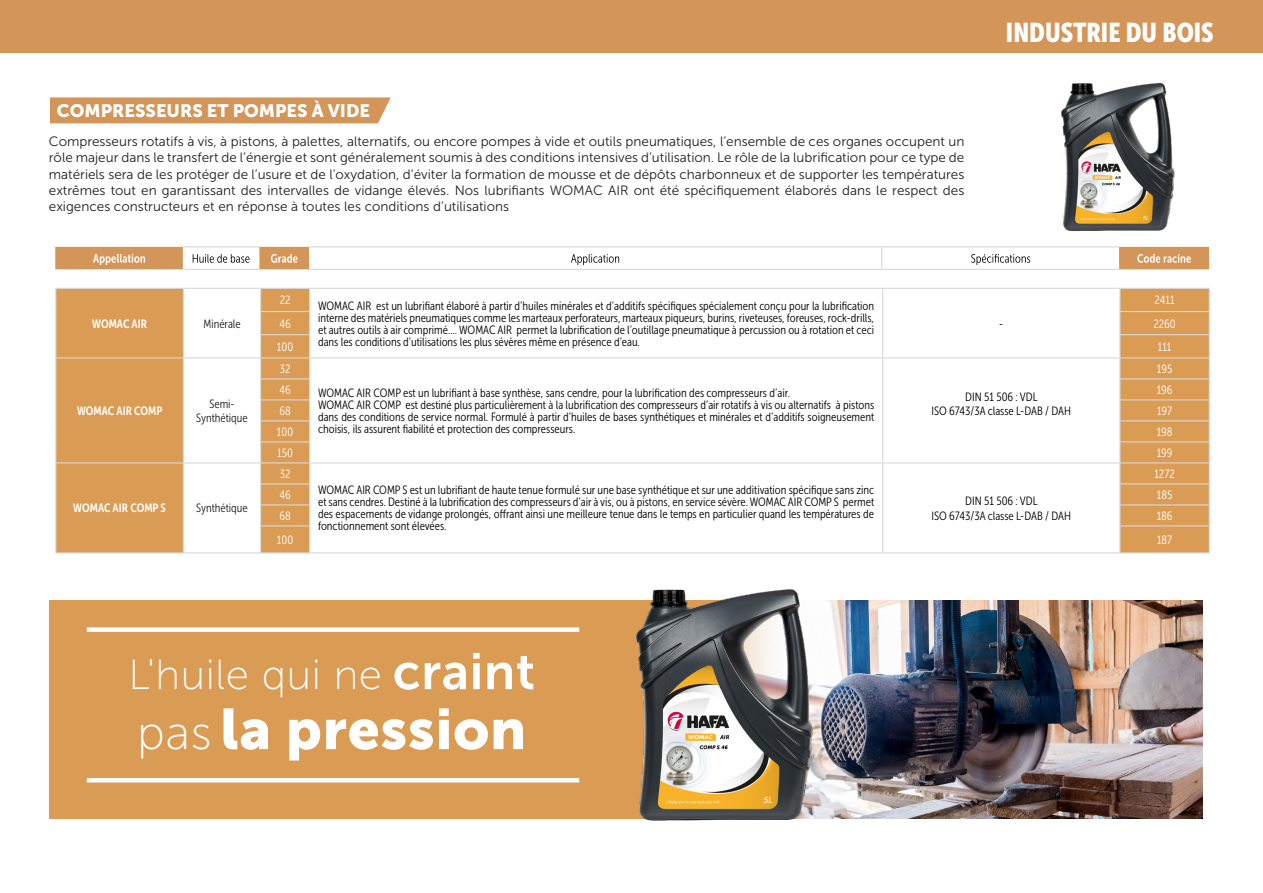
<style>
.page{position:relative;width:1263px;height:893px;background:#fff}
.page>*{position:absolute;margin:0;border:0;box-sizing:border-box;transform-origin:0 0}
.t1{font:57px "Museo Sans 900";letter-spacing:.01em;color:#fff}
.t2{font:42px "Museo Sans 100";letter-spacing:.015em;color:#fff}
.t3{font:27px "Museo Sans Cond 900";color:#fff}
.t4{font:18px "Museo Sans 900";color:#fff}
.t5{font:13.5px/16.2px "Museo Sans 300";color:#231f20;text-align:justify}
.t6{font:12px/12px "Museo Sans Cond 300";color:#000;text-align:justify}
.t7{font:12px "Museo Sans Cond 300";color:#fff}
.t8{font:12px "Museo Sans Cond 300";color:#231f20}
.t9{font:12px "Museo Sans Cond 700";color:#fff}
.s1{font-family:"Museo Sans 700";font-size:51px}
.s2{font-family:"Museo Sans 100";font-size:48px}
</style>
<div class="page">
<div style="left:0;top:0;width:1263px;height:53px;background:#d39558"></div>
<div style="left:50px;top:97px;width:341px;height:26px;background:#d39558"></div>
<hr style="left:183px;top:246px;width:76px;height:1px;background:#d8d8d8">
<hr style="left:309px;top:246px;width:573px;height:1px;background:#d8d8d8">
<hr style="left:882px;top:246px;width:237px;height:1px;background:#d8d8d8">
<hr style="left:183px;top:269px;width:76px;height:1px;background:#d8d8d8">
<hr style="left:309px;top:269px;width:573px;height:1px;background:#d8d8d8">
<hr style="left:882px;top:269px;width:237px;height:1px;background:#d8d8d8">
<svg style="left:55px;top:247px;width:1154px;height:22px"></svg>
<hr style="left:183px;top:288px;width:78px;height:1px;background:#d8d8d8">
<hr style="left:310px;top:288px;width:573px;height:1px;background:#d8d8d8">
<hr style="left:883px;top:288px;width:237px;height:1px;background:#d8d8d8">
<hr style="left:183px;top:357px;width:78px;height:1px;background:#d8d8d8">
<hr style="left:310px;top:357px;width:573px;height:1px;background:#d8d8d8">
<hr style="left:883px;top:357px;width:237px;height:1px;background:#d8d8d8">
<hr style="left:183px;top:462px;width:78px;height:1px;background:#d8d8d8">
<hr style="left:310px;top:462px;width:573px;height:1px;background:#d8d8d8">
<hr style="left:883px;top:462px;width:237px;height:1px;background:#d8d8d8">
<hr style="left:183px;top:552px;width:78px;height:1px;background:#d8d8d8">
<hr style="left:310px;top:552px;width:573px;height:1px;background:#d8d8d8">
<hr style="left:883px;top:552px;width:237px;height:1px;background:#d8d8d8">
<svg style="left:260px;top:288px;width:50px;height:265px;background:#d9a060"></svg>
<svg style="left:882px;top:289px;width:1px;height:263px"></svg>
<svg style="left:1119px;top:288px;width:91px;height:265px;background:#d9a05e"></svg>
<div style="left:55px;top:288px;width:129px;height:264px;background:#da9b54"></div>
<hr style="left:55px;top:552px;width:128px;height:1px;background:#d8d8d8">
<div style="left:49px;top:600px;width:1072px;height:219px;background:#da9b54"></div>
<img style="left:1026px;top:82px;width:176px;height:171px">
<hr style="left:87px;top:778px;width:492px;height:4px;background:#fff">
<div style="left:87px;top:627px;width:492px;height:5px;background:#fff"></div>
<img style="left:856px;top:600px;width:346px;height:219px">
<img style="left:581px;top:552px;width:275px;height:269px">
<p class="t4" style="left:57px;top:101px;width:315px">COMPRESSEURS ET POMPES À VIDE</p>
<p class="t5" style="left:49px;top:134px;width:917px">Compresseurs rotatifs à vis, à pistons, à palettes, alternatifs, ou encore pompes à vide et outils pneumatiques, l’ensemble de ces organes occupent un rôle majeur dans le transfert de l’énergie et sont généralement soumis à des conditions intensives d’utilisation. Le rôle de la lubrification pour ce type de matériels sera de les protéger de l’usure et de l’oxydation, d’éviter la formation de mousse et de dépôts charbonneux et de supporter les températures extrêmes tout en garantissant des intervalles de vidange élevés. Nos lubrifiants WOMAC AIR ont été spécifiquement élaborés dans le respect des exigences constructeurs et en réponse à toutes les conditions d’utilisations</p>
<p class="t3" style="left:1006px;top:17px;width:209px">INDUSTRIE DU BOIS</p>
<p class="t9" style="left:92px;top:317px;width:56px">WOMAC AIR</p>
<p class="t8" style="left:203px;top:317px;width:39px">Minérale</p>
<p class="t9" style="left:77px;top:404px;width:87px">WOMAC AIR COMP</p>
<p class="t8" style="left:209px;top:397px;width:27px">Semi-</p>
<p class="t8" style="left:196px;top:412px;width:53px">Synthétique</p>
<p class="t9" style="left:73px;top:502px;width:94px">WOMAC AIR COMP S</p>
<p class="t8" style="left:196px;top:502px;width:53px">Synthétique</p>
<p class="t7" style="left:280px;top:294px;width:12px">22</p>
<p class="t7" style="left:1154px;top:294px;width:21px">2411</p>
<p class="t6" style="left:318px;top:300px;width:558px">WOMAC AIR est un lubrifiant élaboré à partir d’huiles minérales et d’additifs spécifiques spécialement conçu pour la lubrification interne des matériels pneumatiques comme les marteaux perforateurs, marteaux piqueurs, burins, riveteuses, foreuses, rock-drills, et autres outils à air comprimé.... WOMAC AIR permet la lubrification de l’outillage pneumatique à percussion ou à rotation et ceci dans les conditions d’utilisations les plus sévères même en présence d’eau.</p>
<p class="t7" style="left:279px;top:317px;width:13px">46</p>
<p class="t7" style="left:1153px;top:317px;width:24px">2260</p>
<p class="t7" style="left:277px;top:340px;width:18px">100</p>
<p class="t7" style="left:1158px;top:340px;width:15px">111</p>
<p class="t6" style="left:999px;top:318px;width:6px">-</p>
<p class="t7" style="left:280px;top:362px;width:12px">32</p>
<p class="t7" style="left:1157px;top:362px;width:17px">195</p>
<p class="t7" style="left:279px;top:383px;width:13px">46</p>
<p class="t7" style="left:1157px;top:383px;width:17px">196</p>
<p class="t7" style="left:279px;top:404px;width:13px">68</p>
<p class="t7" style="left:1157px;top:404px;width:17px">197</p>
<p class="t7" style="left:277px;top:425px;width:18px">100</p>
<p class="t7" style="left:1157px;top:425px;width:17px">198</p>
<p class="t7" style="left:277px;top:446px;width:17px">150</p>
<p class="t7" style="left:1157px;top:446px;width:17px">199</p>
<p class="t6" style="left:318px;top:387px;width:473px">WOMAC AIR COMP est un lubrifiant à base synthèse, sans cendre, pour la lubrification des compresseurs d’air.</p>
<p class="t6" style="left:318px;top:399px;width:558px">WOMAC AIR COMP est destiné plus particulièrement à la lubrification des compresseurs d’air rotatifs à vis ou alternatifs à pistons dans des conditions de service normal. Formulé à partir d’huiles de bases synthétiques et minérales et d’additifs soigneusement choisis, ils assurent fiabilité et protection des compresseurs.</p>
<p class="t6" style="left:965px;top:390px;width:74px">DIN 51 506 : VDL</p>
<p class="t6" style="left:931px;top:405px;width:141px">ISO 6743/3A classe L-DAB / DAH</p>
<p class="t7" style="left:280px;top:467px;width:12px">32</p>
<p class="t7" style="left:1154px;top:467px;width:22px">1272</p>
<p class="t6" style="left:318px;top:484px;width:558px">WOMAC AIR COMP S est un lubrifiant de haute tenue formulé sur une base synthétique et sur une additivation spécifique sans zinc et sans cendres. Destiné à la lubrification des compresseurs d’air à vis, ou à pistons, en service sévère. WOMAC AIR COMP S permet des espacements de vidange prolongés, offrant ainsi une meilleure tenue dans le temps en particulier quand les températures de fonctionnement sont élevées.</p>
<p class="t6" style="left:965px;top:495px;width:74px">DIN 51 506 : VDL</p>
<p class="t7" style="left:279px;top:488px;width:13px">46</p>
<p class="t7" style="left:1157px;top:488px;width:17px">185</p>
<p class="t7" style="left:279px;top:509px;width:13px">68</p>
<p class="t7" style="left:1157px;top:509px;width:17px">186</p>
<p class="t7" style="left:277px;top:533px;width:18px">100</p>
<p class="t7" style="left:1157px;top:533px;width:17px">187</p>
<p class="t6" style="left:931px;top:510px;width:141px">ISO 6743/3A classe L-DAB / DAH</p>
<p class="t2" style="left:129px;top:652px;width:408px">L'huile qui ne <span class="s1">craint</span></p>
<p class="t1" style="left:137px;top:697px;width:391px"><span class="s2">pas</span> la pression</p>
</div>
